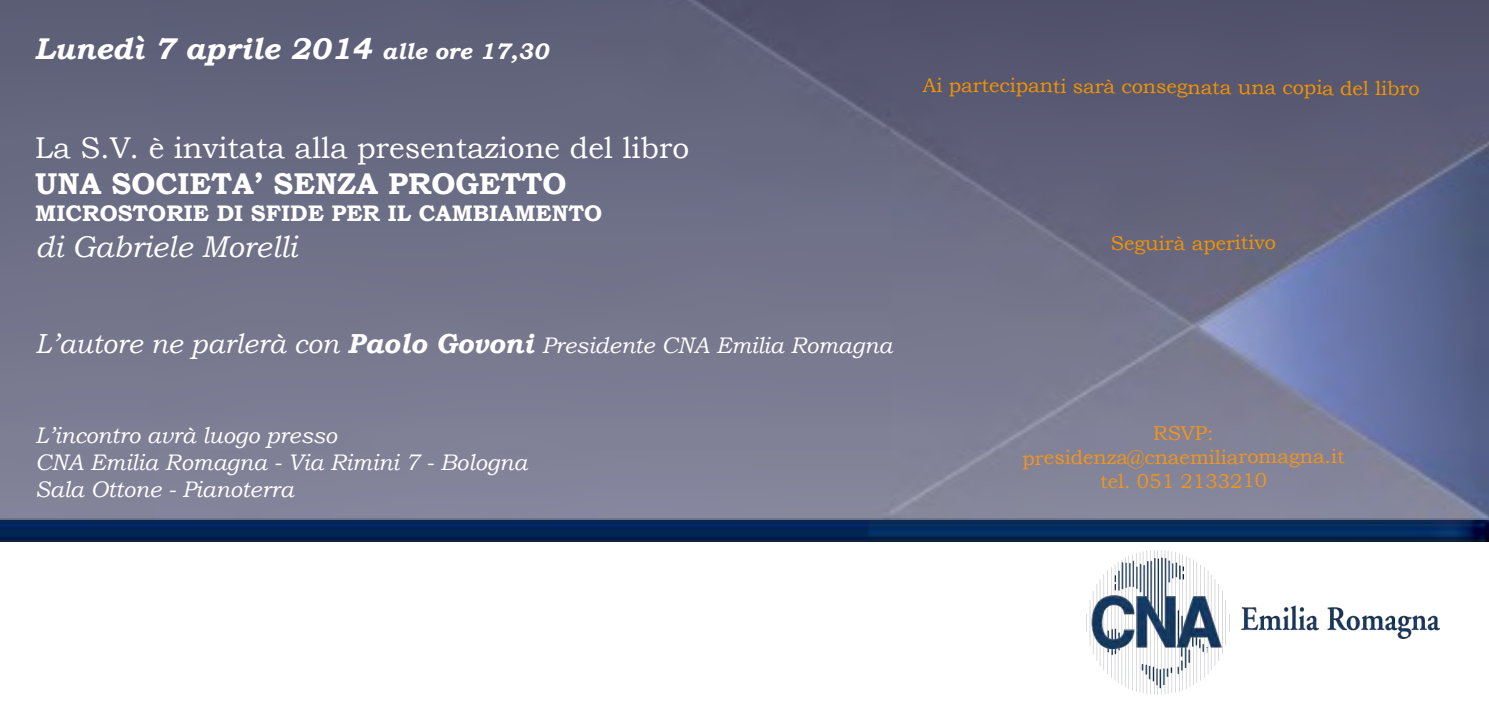
<style>
.page{position:relative;width:1489px;height:709px;background:#fff}
.page>*{position:absolute;margin:0;border:0;box-sizing:border-box;transform-origin:0 0}
.t1{font:30px "Bookman Old Style";color:#fff}
.t2{font:italic 700 30px "Bookman Old Style";color:#fff}
.t3{font:700 30px "Bookman Old Style";color:#fff}
.t4{font:italic 30px "Bookman Old Style";color:#fff}
.t5{font:italic 22.5px/27px "Bookman Old Style";color:#fff}
.t6{font:700 22.5px "Bookman Old Style";color:#fff}
.t7{font:20px "Bookman Old Style";letter-spacing:-.01em;color:#f29400}
.t8{font:20px/24px "Bookman Old Style";letter-spacing:-.005em;color:#f2941c;text-align:center}
.s1{font-size:22.5px}
.s2{font-size:27.5px}
.s3{font-weight:700;font-size:27.5px}
</style>
<div class="page">
<img style="left:0;top:0;width:1488px;height:541px">
<img style="left:1086px;top:550px;width:353px;height:144px">
<h1 class="t2" style="left:35px;top:31px;width:514px">Lunedì 7 aprile 2014 <span class="s1">alle ore 17,30</span></h1>
<h1 class="t1" style="left:35px;top:130px;width:655px">La S.V. è invitata alla presentazione del libro</h1>
<h1 class="t3" style="left:35px;top:166px;width:533px">UNA SOCIETA’ SENZA PROGETTO</h1>
<p class="t6" style="left:35px;top:200px;width:568px">MICROSTORIE DI SFIDE PER IL CAMBIAMENTO</p>
<h1 class="t4" style="left:35px;top:229px;width:263px">di Gabriele Morelli</h1>
<p class="t7" style="left:922px;top:75px;width:498px">Ai partecipanti sarà consegnata una copia del libro</p>
<p class="t7" style="left:1110px;top:231px;width:167px">Seguirà aperitivo</p>
<p class="t5" style="left:35px;top:332px;width:858px"><span class="s2">L’autore ne parlerà con</span> <span class="s3">Paolo Govoni</span> Presidente CNA Emilia Romagna</p>
<p class="t5" style="left:35px;top:422px;width:493px">L’incontro avrà luogo presso<br>CNA Emilia Romagna - Via Rimini 7 - Bologna<br>Sala Ottone - Pianoterra</p>
<p class="t8" style="left:1022px;top:421px;width:323px">RSVP: presidenza@cnaemiliaromagna.it tel. 051 2133210</p>
</div>
